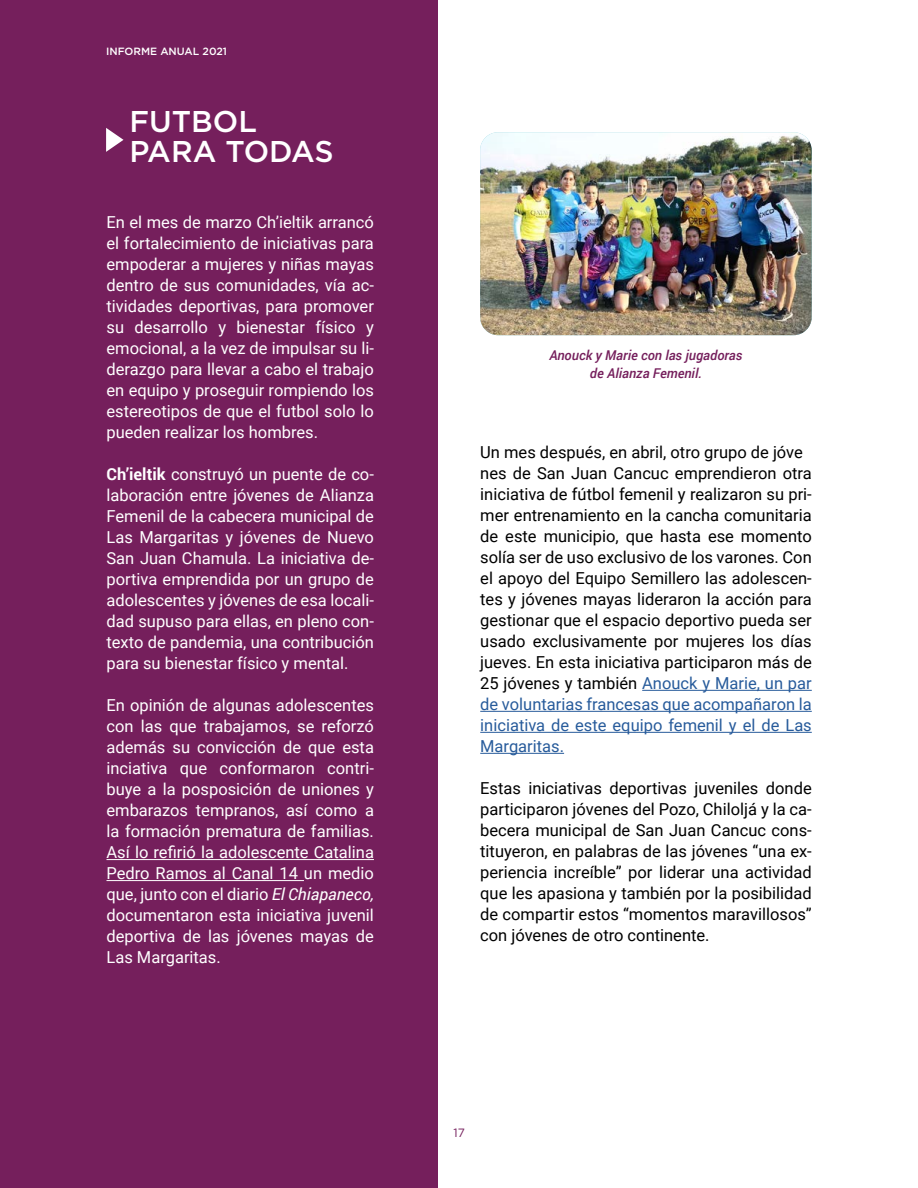
<style>
.page{position:relative;width:918px;height:1188px;background:#fff}
.page>*{position:absolute;margin:0;border:0;box-sizing:border-box;transform-origin:0 0}
.t1{font:500 30px/30px "Gotham";color:#fff}
.t2{font:16.5px/21px "Roboto";color:#fff;text-align:justify}
.t3{font:16.5px/21px "Roboto";color:#000}
.t4{font:italic 500 13.5px/18px "Roboto";color:#751f5c;text-align:center}
.t5{font:12px "Gotham";color:#751f5c}
.t6{font:500 10.5px "Gotham";color:#fff}
.s1{font-weight:700}
.s2{font-style:italic}
.s3{color:#275b9b}
</style>
<div class="page">
<div style="left:0;top:0;width:438px;height:1188px;background:#751f5c"></div>
<hr style="left:107px;top:859px;width:267px;height:1px;background:#fff">
<hr style="left:107px;top:880px;width:197px;height:1px;background:#fff">
<svg style="left:106px;top:128px;width:18px;height:24px"></svg>
<hr style="left:642px;top:690px;width:170px;height:1px;background:#275b9b">
<hr style="left:480px;top:711px;width:332px;height:1px;background:#275b9b">
<hr style="left:480px;top:732px;width:332px;height:1px;background:#275b9b">
<hr style="left:480px;top:753px;width:84px;height:1px;background:#275b9b">
<img style="left:480px;top:132px;width:332px;height:203px">
<p class="t6" style="left:106px;top:45px;width:123px">INFORME ANUAL 2021</p>
<h1 class="t1" style="left:129px;top:106px;width:206px">FUTBOL<br>PARA TODAS</h1>
<p class="t2" style="left:107px;top:211px;width:269px">En el mes de marzo Ch’ieltik arrancó el fortalecimiento de iniciativas para empoderar a mujeres y niñas mayas dentro de sus comunidades, vía ac&shy;tividades deportivas, para promover su desarrollo y bienestar físico y emocional, a la vez de impulsar su li&shy;derazgo para llevar a cabo el trabajo en equipo y proseguir rompiendo los estereotipos de que el futbol solo lo pueden realizar los hombres.</p>
<p class="t2" style="left:107px;top:463px;width:269px"><span class="s1">Ch’ieltik</span> construyó un puente de co&shy;laboración entre jóvenes de Alianza Femenil de la cabecera municipal de Las Margaritas y jóvenes de Nuevo San Juan Chamula. La iniciativa de&shy;portiva emprendida por un grupo de adolescentes y jóvenes de esa locali&shy;dad supuso para ellas, en pleno con&shy;texto de pandemia, una contribución para su bienestar físico y mental.</p>
<p class="t2" style="left:107px;top:694px;width:269px">En opinión de algunas adolescentes con las que trabajamos, se reforzó además su convicción de que esta inciativa que conformaron contri&shy;buye a la posposición de uniones y embarazos tempranos, así como a la formación prematura de familias.<br>Así lo refirió la adolescente Catalina Pedro Ramos al Canal 14 un medio que, junto con el diario <span class="s2">El Chiapaneco, </span>documentaron esta iniciativa juvenil deportiva de las jóvenes mayas de Las Margaritas.</p>
<p class="t4" style="left:549px;top:346px;width:195px">Anouck y Marie con las jugadoras de Alianza Femenil.</p>
<p class="t3" style="left:480px;top:441px;width:333px">Un mes después, en abril, otro grupo de jóve nes de San Juan Cancuc emprendieron otra iniciativa de fútbol femenil y realizaron su pri&shy;mer entrenamiento en la cancha comunitaria de este municipio, que hasta ese momento solía ser de uso exclusivo de los varones. Con el apoyo del Equipo Semillero las adolescen&shy;tes y jóvenes mayas lideraron la acción para gestionar que el espacio deportivo pueda ser usado exclusivamente por mujeres los días jueves. En esta iniciativa participaron más de 25 jóvenes y también <span class="s3">Anouck y Marie, un par de voluntarias francesas que acompañaron la iniciativa de este equipo femenil y el de Las Margaritas.</span></p>
<p class="t3" style="left:480px;top:777px;width:333px;text-align:justify">Estas iniciativas deportivas juveniles donde participaron jóvenes del Pozo, Chiloljá y la ca&shy;becera municipal de San Juan Cancuc cons&shy;tituyeron, en palabras de las jóvenes “una ex&shy;periencia increíble” por liderar una actividad que les apasiona y también por la posibilidad de compartir estos “momentos maravillosos” con jóvenes de otro continente.</p>
<p class="t5" style="left:453px;top:1125px;width:13px">17</p>
</div>
